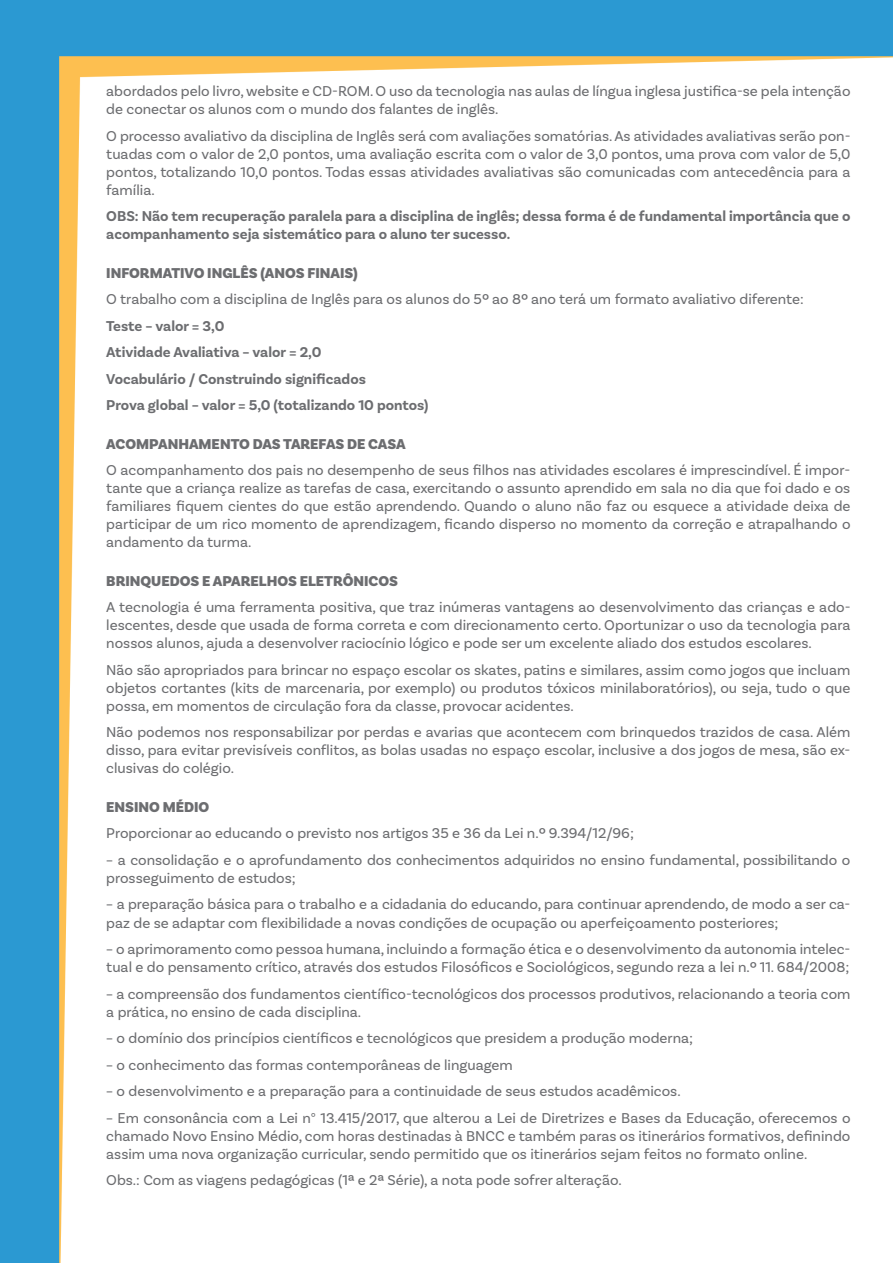
<style>
.page{position:relative;width:893px;height:1263px;background:#fff}
.page>*{position:absolute;margin:0;border:0;box-sizing:border-box;transform-origin:0 0}
.t1{font:15px/18px "Basic Sans";color:#6c6d70;text-align:justify}
.t2{font:700 15px/26.5px "Basic Sans";color:#6c6d70}
.t3{font:900 15px "Basic Sans";color:#6c6d70}
</style>
<div class="page">
<img style="left:0;top:0;width:893px;height:1263px">
<p class="t1" style="left:106px;top:82px;width:746px">abordados pelo livro, website e CD-ROM. O uso da tecnologia nas aulas de língua inglesa justifica-se pela intenção de conectar os alunos com o mundo dos falantes de inglês.</p>
<p class="t1" style="left:106px;top:127px;width:746px">O processo avaliativo da disciplina de Inglês será com avaliações somatórias. As atividades avaliativas serão pon&shy;tuadas com o valor de 2,0 pontos, uma avaliação escrita com o valor de 3,0 pontos, uma prova com valor de 5,0 pontos, totalizando 10,0 pontos. Todas essas atividades avaliativas são comunicadas com antecedência para a família.</p>
<p class="t2" style="left:106px;top:207px;width:746px;line-height:18px">OBS: Não tem recuperação paralela para a disciplina de inglês; dessa forma é de fundamental importância que o acompanhamento seja sistemático para o aluno ter sucesso.</p>
<p class="t3" style="left:106px;top:264px;width:253px">INFORMATIVO INGLÊS (ANOS FINAIS)</p>
<p class="t1" style="left:106px;top:290px;width:699px">O trabalho com a disciplina de Inglês para os alunos do 5º ao 8º ano terá um formato avaliativo diferente:</p>
<p class="t2" style="left:106px;top:313px;width:324px">Teste – valor = 3,0<br>Atividade Avaliativa – valor = 2,0<br>Vocabulário / Construindo significados<br>Prova global – valor = 5,0 (totalizando 10 pontos)</p>
<p class="t3" style="left:106px;top:435px;width:301px">ACOMPANHAMENTO DAS TAREFAS DE CASA</p>
<p class="t1" style="left:106px;top:461px;width:746px">O acompanhamento dos pais no desempenho de seus filhos nas atividades escolares é imprescindível. É impor&shy;tante que a criança realize as tarefas de casa, exercitando o assunto aprendido em sala no dia que foi dado e os familiares fiquem cientes do que estão aprendendo. Quando o aluno não faz ou esquece a atividade deixa de participar de um rico momento de aprendizagem, ficando disperso no momento da correção e atrapalhando o andamento da turma.</p>
<p class="t3" style="left:106px;top:572px;width:293px">BRINQUEDOS E APARELHOS ELETRÔNICOS</p>
<p class="t1" style="left:106px;top:598px;width:746px">A tecnologia é uma ferramenta positiva, que traz inúmeras vantagens ao desenvolvimento das crianças e ado&shy;lescentes, desde que usada de forma correta e com direcionamento certo. Oportunizar o uso da tecnologia para nossos alunos, ajuda a desenvolver raciocínio lógico e pode ser um excelente aliado dos estudos escolares.</p>
<p class="t1" style="left:106px;top:661px;width:746px">Não são apropriados para brincar no espaço escolar os skates, patins e similares, assim como jogos que incluam objetos cortantes (kits de marcenaria, por exemplo) ou produtos tóxicos minilaboratórios), ou seja, tudo o que possa, em momentos de circulação fora da classe, provocar acidentes.</p>
<p class="t1" style="left:106px;top:723px;width:746px">Não podemos nos responsabilizar por perdas e avarias que acontecem com brinquedos trazidos de casa. Além disso, para evitar previsíveis conflitos, as bolas usadas no espaço escolar, inclusive a dos jogos de mesa, são ex&shy;clusivas do colégio.</p>
<p class="t3" style="left:106px;top:798px;width:105px">ENSINO MÉDIO</p>
<p class="t1" style="left:106px;top:824px;width:529px">Proporcionar ao educando o previsto nos artigos 35 e 36 da Lei n.º 9.394/12/96;</p>
<p class="t1" style="left:106px;top:851px;width:746px">– a consolidação e o aprofundamento dos conhecimentos adquiridos no ensino fundamental, possibilitando o prosseguimento de estudos;</p>
<p class="t1" style="left:106px;top:895px;width:746px">– a preparação básica para o trabalho e a cidadania do educando, para continuar aprendendo, de modo a ser ca&shy;paz de se adaptar com flexibilidade a novas condições de ocupação ou aperfeiçoamento posteriores;</p>
<p class="t1" style="left:106px;top:940px;width:746px">– o aprimoramento como pessoa humana, incluindo a formação ética e o desenvolvimento da autonomia intelec&shy;tual e do pensamento crítico, através dos estudos Filosóficos e Sociológicos, segundo reza a lei n.º 11. 684/2008;</p>
<p class="t1" style="left:106px;top:984px;width:746px">– a compreensão dos fundamentos científico-tecnológicos dos processos produtivos, relacionando a teoria com a prática, no ensino de cada disciplina.</p>
<p class="t1" style="left:106px;top:1029px;width:588px">– o domínio dos princípios científicos e tecnológicos que presidem a produção moderna;</p>
<p class="t1" style="left:106px;top:1055px;width:408px">– o conhecimento das formas contemporâneas de linguagem</p>
<p class="t1" style="left:106px;top:1082px;width:576px">– o desenvolvimento e a preparação para a continuidade de seus estudos acadêmicos.</p>
<p class="t1" style="left:106px;top:1108px;width:746px">– Em consonância com a Lei n° 13.415/2017, que alterou a Lei de Diretrizes e Bases da Educação, oferecemos o chamado Novo Ensino Médio, com horas destinadas à BNCC e também paras os itinerários formativos, definindo assim uma nova organização curricular, sendo permitido que os itinerários sejam feitos no formato online.</p>
<p class="t1" style="left:106px;top:1171px;width:517px">Obs.: Com as viagens pedagógicas (1ª e 2ª Série), a nota pode sofrer alteração.</p>
</div>
